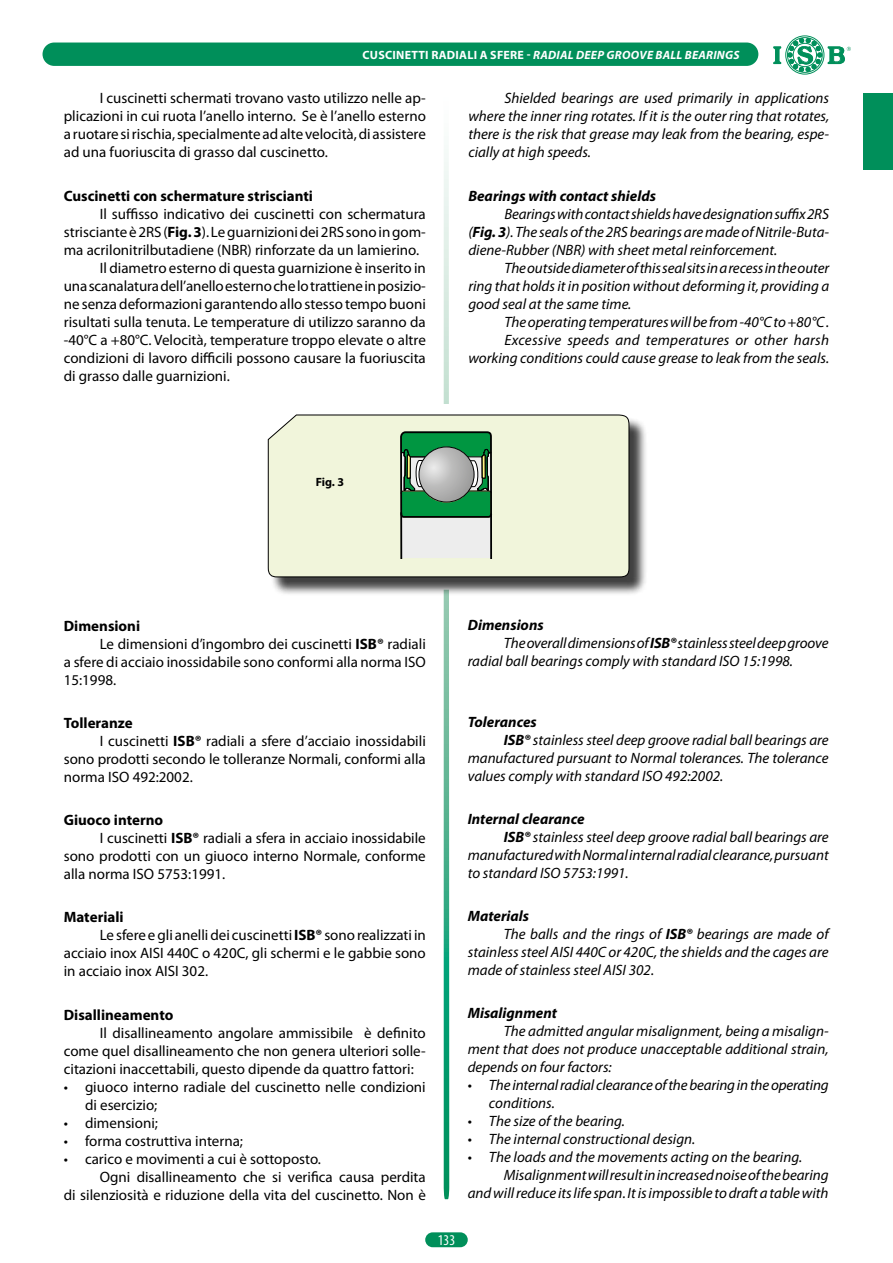
<style>
.page{position:relative;width:893px;height:1263px;background:#fff}
.page>*{position:absolute;margin:0;border:0;box-sizing:border-box;transform-origin:0 0}
.t1{font:15px/18px "Myriad Pro";color:#000;text-align:justify}
.t2{font:italic 15px/18px "Myriad Pro";color:#000;text-align:justify}
.t3{font:700 15px "Myriad Pro";color:#000}
.t4{font:italic 700 15px "Myriad Pro";color:#000}
.t5{font:condensed 15px "Myriad Pro";color:#fff}
.t6{font:italic 700 12px "Myriad Pro";letter-spacing:.02em;color:#fff}
.t7{font:700 12px "Myriad Pro";color:#000}
.s1{font-style:normal}
.s2{font-weight:700}
</style>
<div class="page">
<div style="left:863px;top:93px;width:30px;height:77px;background:#008f5a"></div>
<svg style="left:773px;top:35px;width:78px;height:40px"></svg>
<div style="left:43px;top:43px;width:715px;height:23px;background:#008f5a;border-radius:12px"></div>
<div style="left:425px;top:1232px;width:43px;height:15px;background:#008f5a;border-radius:7px"></div>
<div style="left:270px;top:417px;width:378px;height:179px;background:#000;opacity:.75"></div>
<div style="left:267px;top:414px;width:363px;height:164px;background:#f1f5db"></div>
<svg style="left:399px;top:149px;width:94px;height:1050px"></svg>
<svg style="left:419px;top:447px;width:55px;height:55px;background:#b7b6b6"></svg>
<div style="left:419px;top:446px;width:55px;height:56px;border:1px solid #000;border-radius:50%"></div>
<p class="t6" style="left:363px;top:47px;width:378px"><span class="s1">CUSCINETTI RADIALI A SFERE -</span> RADIAL DEEP GROOVE BALL BEARINGS</p>
<p class="t1" style="left:64px;top:89px;width:364px;text-indent:36px">I cuscinetti schermati trovano vasto utilizzo nelle ap&shy;plicazioni in cui ruota l’anello interno. Se è l’anello esterno a ruotare si rischia, specialmente ad alte velocità, di assistere ad una fuoriuscita di grasso dal cuscinetto.</p>
<p class="t3" style="left:64px;top:186px;width:251px">Cuscinetti con schermature striscianti</p>
<p class="t1" style="left:100px;top:204px;width:327px">Il suffisso indicativo dei cuscinetti con schermatura</p>
<p class="t1" style="left:64px;top:222px;width:364px">strisciante è 2RS (<span class="s2">Fig. 3</span>). Le guarnizioni dei 2RS sono in gom-</p>
<p class="t1" style="left:64px;top:240px;width:357px">ma acrilonitrilbutadiene (NBR) rinforzate da un lamierino.</p>
<p class="t1" style="left:100px;top:258px;width:328px">Il diametro esterno di questa guarnizione è inserito in</p>
<p class="t1" style="left:64px;top:276px;width:364px">una scanalatura dell’anello esterno che lo trattiene in posizio-</p>
<p class="t1" style="left:64px;top:294px;width:364px">ne senza deformazioni garantendo allo stesso tempo buoni</p>
<p class="t1" style="left:64px;top:312px;width:363px">risultati sulla tenuta. Le temperature di utilizzo saranno da</p>
<p class="t1" style="left:64px;top:330px;width:364px">-40°C a +80°C. Velocità, temperature troppo elevate o altre</p>
<p class="t1" style="left:64px;top:348px;width:364px">condizioni di lavoro difficili possono causare la fuoriuscita</p>
<p class="t1" style="left:64px;top:366px;width:168px">di grasso dalle guarnizioni.</p>
<p class="t7" style="left:316px;top:474px;width:30px">Fig. 3</p>
<p class="t2" style="left:468px;top:90px;width:362px;text-indent:36px">Shielded bearings are used primarily in applications where the inner ring rotates. If it is the outer ring that rotates, there is the risk that grease may leak from the bearing, espe&shy;cially at high speeds.</p>
<p class="t4" style="left:468px;top:186px;width:189px">Bearings with contact shields</p>
<p class="t2" style="left:468px;top:205px;width:362px;text-indent:36px">Bearings with contact shields have designation suffix 2RS (<span class="s2">Fig. 3</span>). The seals of the 2RS bearings are made of Nitrile-Buta&shy;diene-Rubber (NBR) with sheet metal reinforcement.</p>
<p class="t2" style="left:468px;top:259px;width:362px;text-indent:36px">The outside diameter of this seal sits in a recess in the outer ring that holds it in position without deforming it, providing a good seal at the same time.</p>
<p class="t2" style="left:468px;top:313px;width:362px;text-align:right">The operating temperatures will be from -40°C to +80°C .<br>Excessive speeds and temperatures or other harsh working conditions could cause grease to leak from the seals.</p>
<p class="t3" style="left:64px;top:616px;width:78px">Dimensioni</p>
<p class="t1" style="left:100px;top:634px;width:328px">Le dimensioni d’ingombro dei cuscinetti <span class="s2">ISB®</span> radiali</p>
<p class="t1" style="left:64px;top:652px;width:364px">a sfere di acciaio inossidabile sono conformi alla norma ISO</p>
<p class="t1" style="left:64px;top:670px;width:54px">15:1998.</p>
<p class="t3" style="left:64px;top:713px;width:70px">Tolleranze</p>
<p class="t1" style="left:100px;top:732px;width:328px">I cuscinetti <span class="s2">ISB®</span> radiali a sfere d’acciaio inossidabili</p>
<p class="t1" style="left:64px;top:750px;width:364px">sono prodotti secondo le tolleranze Normali, conformi alla</p>
<p class="t1" style="left:64px;top:768px;width:131px">norma ISO 492:2002.</p>
<p class="t3" style="left:64px;top:810px;width:101px">Giuoco interno</p>
<p class="t1" style="left:100px;top:829px;width:328px">I cuscinetti <span class="s2">ISB®</span> radiali a sfera in acciaio inossidabile</p>
<p class="t1" style="left:64px;top:847px;width:364px">sono prodotti con un giuoco interno Normale, conforme</p>
<p class="t1" style="left:64px;top:865px;width:163px">alla norma ISO 5753:1991.</p>
<p class="t3" style="left:64px;top:907px;width:61px">Materiali</p>
<p class="t1" style="left:100px;top:926px;width:328px">Le sfere e gli anelli dei cuscinetti <span class="s2">ISB®</span> sono realizzati in</p>
<p class="t1" style="left:64px;top:944px;width:364px">acciaio inox AISI 440C o 420C, gli schermi e le gabbie sono</p>
<p class="t1" style="left:64px;top:962px;width:146px">in acciaio inox AISI 302.</p>
<p class="t3" style="left:64px;top:1005px;width:111px">Disallineamento</p>
<p class="t1" style="left:64px;top:1023px;width:364px;text-indent:36px">Il disallineamento angolare ammissibile è definito come quel disallineamento che non genera ulteriori solle&shy;citazioni inaccettabili, questo dipende da quattro fattori:</p>
<p class="t1" style="left:85px;top:1077px;width:342px;text-indent:-21px">• giuoco interno radiale del cuscinetto nelle condizioni di esercizio;</p>
<p class="t1" style="left:64px;top:1113px;width:96px">• dimensioni;</p>
<p class="t1" style="left:64px;top:1131px;width:181px">• forma costruttiva interna;</p>
<p class="t1" style="left:64px;top:1149px;width:259px">• carico e movimenti a cui è sottoposto.</p>
<p class="t1" style="left:100px;top:1167px;width:328px">Ogni disallineamento che si verifica causa perdita</p>
<p class="t1" style="left:64px;top:1185px;width:364px">di silenziosità e riduzione della vita del cuscinetto. Non è</p>
<p class="t5" style="left:438px;top:1230px;width:19px">133</p>
<p class="t4" style="left:468px;top:615px;width:77px">Dimensions</p>
<p class="t2" style="left:504px;top:634px;width:326px">The overall dimensions of <span class="s2">ISB®</span> stainless steel deep groove</p>
<p class="t2" style="left:468px;top:652px;width:327px">radial ball bearings comply with standard ISO 15:1998.</p>
<p class="t4" style="left:468px;top:712px;width:71px">Tolerances</p>
<p class="t2" style="left:504px;top:731px;width:326px"><span class="s2">ISB®</span> stainless steel deep groove radial ball bearings are</p>
<p class="t2" style="left:468px;top:749px;width:362px">manufactured pursuant to Normal tolerances. The tolerance</p>
<p class="t2" style="left:468px;top:767px;width:257px">values comply with standard ISO 492:2002.</p>
<p class="t4" style="left:468px;top:809px;width:118px">Internal clearance</p>
<p class="t2" style="left:504px;top:828px;width:326px"><span class="s2">ISB®</span> stainless steel deep groove radial ball bearings are</p>
<p class="t2" style="left:468px;top:846px;width:362px">manufactured with Normal internal radial clearance, pursuant</p>
<p class="t2" style="left:468px;top:864px;width:162px">to standard ISO 5753:1991.</p>
<p class="t4" style="left:468px;top:906px;width:63px">Materials</p>
<p class="t2" style="left:504px;top:925px;width:326px">The balls and the rings of <span class="s2">ISB®</span> bearings are made of</p>
<p class="t2" style="left:468px;top:943px;width:362px">stainless steel AISI 440C or 420C, the shields and the cages are</p>
<p class="t2" style="left:468px;top:961px;width:188px">made of stainless steel AISI 302.</p>
<p class="t4" style="left:468px;top:1003px;width:91px">Misalignment</p>
<p class="t2" style="left:468px;top:1023px;width:362px;text-indent:36px">The admitted angular misalignment, being a misalign&shy;ment that does not produce unacceptable additional strain, depends on four factors:</p>
<p class="t2" style="left:489px;top:1077px;width:341px;text-indent:-21px"><span class="s1">•</span> The internal radial clearance of the bearing in the operating conditions.</p>
<p class="t2" style="left:468px;top:1113px;width:159px"><span class="s1">•</span> The size of the bearing.</p>
<p class="t2" style="left:468px;top:1131px;width:229px"><span class="s1">•</span> The internal constructional design.</p>
<p class="t2" style="left:468px;top:1149px;width:336px"><span class="s1">•</span> The loads and the movements acting on the bearing.</p>
<p class="t2" style="left:504px;top:1167px;width:326px">Misalignment will result in increased noise of the bearing</p>
<p class="t2" style="left:468px;top:1185px;width:362px">and will reduce its life span. It is impossible to draft a table with</p>
</div>
